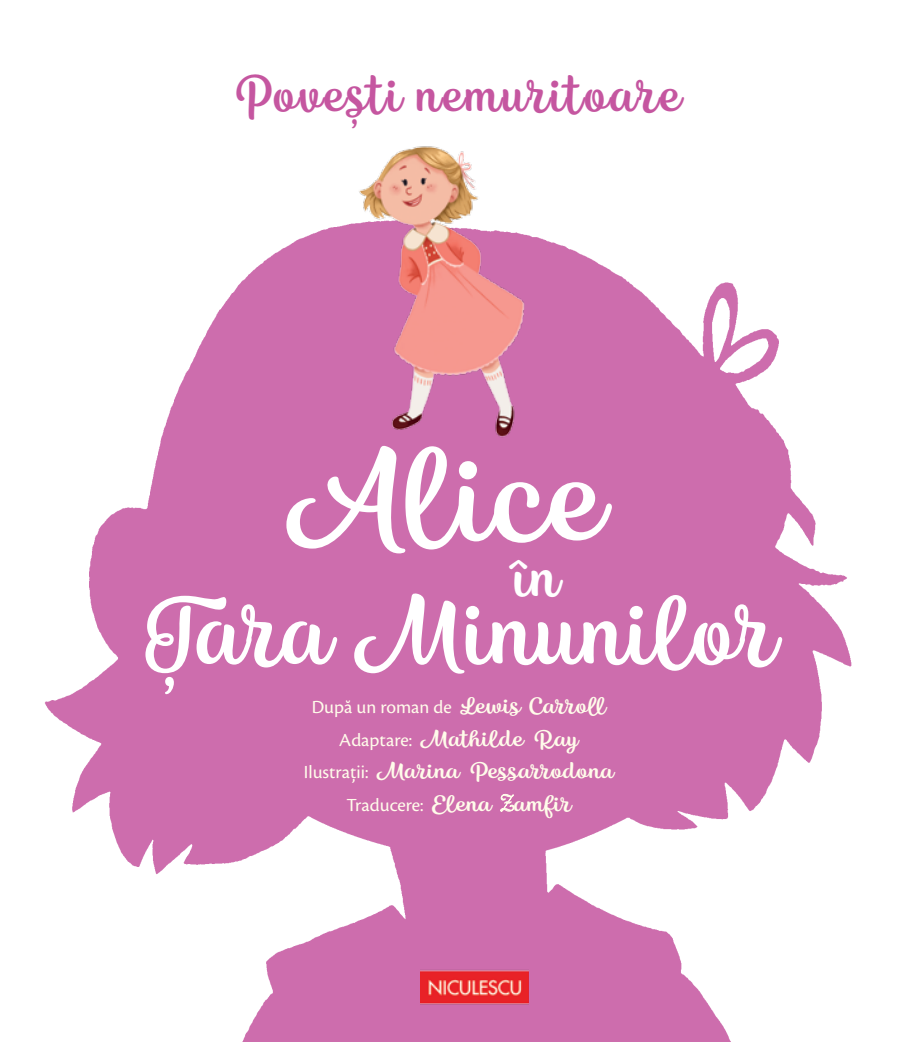
<style>
.page{position:relative;width:918px;height:1042px;background:#fff}
.page>*{position:absolute;margin:0;border:0;box-sizing:border-box;transform-origin:0 0}
.t1{font:112px "Karlie";color:#fff;scale:.9 1}
.t2{font:82.25px "Karlie";letter-spacing:-.01em;color:#fff;scale:.9 1}
.t3{font:50.75px "Karlie";color:#fff;scale:.9 1}
.t4{font:43.57px "Karlie";letter-spacing:.04em;color:#c556a0;scale:.9 1}
.t5{font:19.25px/32.7px "Karlie";color:#fffcea;text-align:center}
.t6{font:19.25px "Cronos Pro";color:#fffcea}
.s1{font-family:"Karlie"}
.s2{font-family:"Cronos Pro"}
.s3{font-family:"Typo Upright BT";font-size:26.25px}
</style>
<div class="page">
<img style="left:44px;top:223px;width:808px;height:819px">
<img style="left:353px;top:146px;width:181px;height:295px">
<svg style="left:500px;top:793px;width:15px;height:19px"></svg>
<img style="left:420px;top:962px;width:108px;height:53px">
<h3 class="t4" style="left:236px;top:70px;width:497px">Povești nemuritoare</h3>
<h1 class="t1" style="left:287px;top:435px;width:355px">Alice</h1>
<h2 class="t2" style="left:145px;top:587px;width:705px">Țara Minunilor</h2>
<p class="t6" style="left:312px;top:696px;width:298px">După un roman de <span class="s1">Lewis Carroll</span></p>
<p class="t5" style="left:304px;top:723px;width:312px"><span class="s2">Adaptare:</span> Mathilde Ray<br><span class="s2">Ilustrații:</span> Marina Pessarrodona</p>
<p class="t6" style="left:346px;top:794px;width:227px">Traducere: <span class="s1">Elena</span> <span class="s3">Z</span><span class="s1">amfir</span></p>
<h3 class="t3" style="left:514px;top:548px;width:52px">în</h3>
</div>
